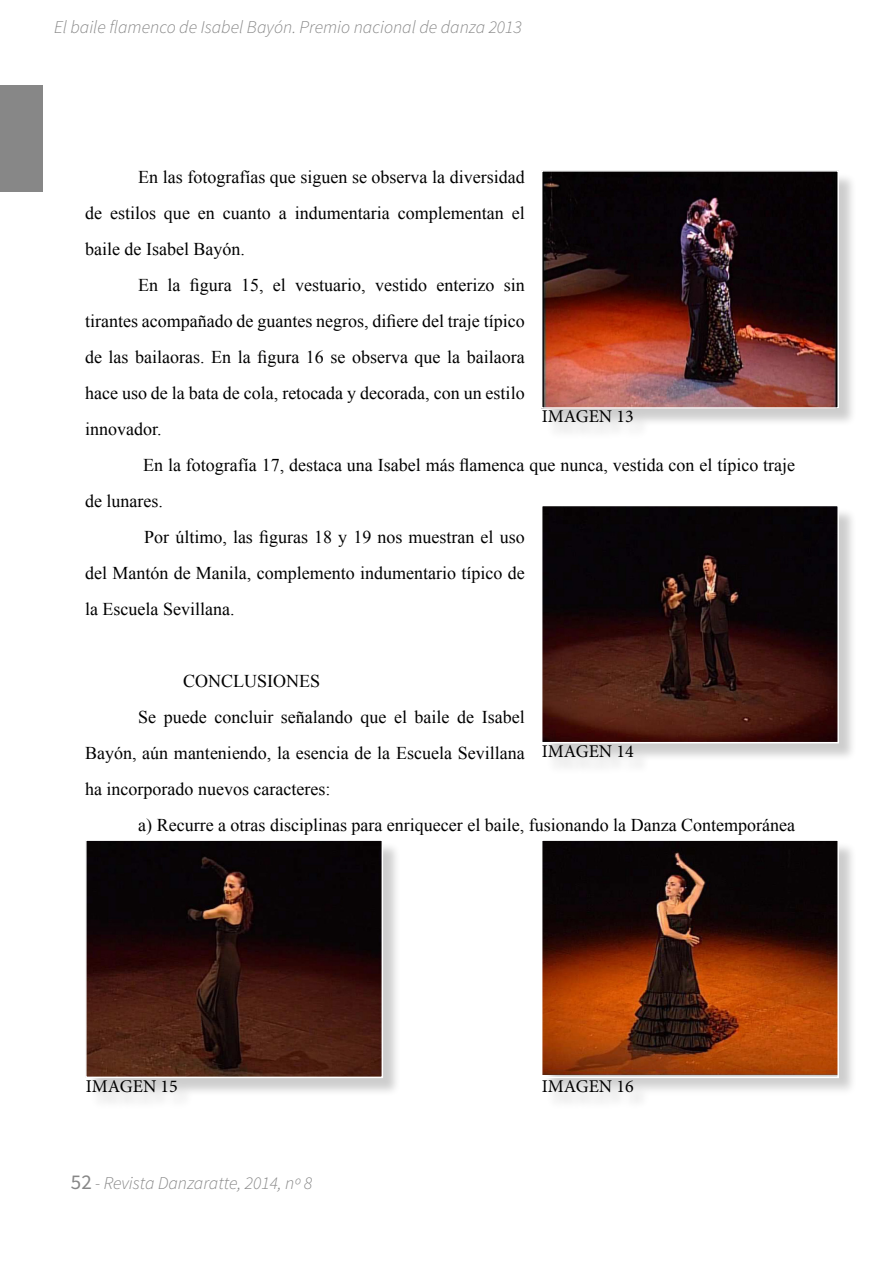
<style>
.page{position:relative;width:893px;height:1263px;background:#fff}
.page>*{position:absolute;margin:0;border:0;box-sizing:border-box;transform-origin:0 0}
.t1{font:18px/36px "Times New Roman";color:#000;text-align:justify}
.t2{font:italic 300 18px "Source Sans Pro";color:#878787}
.t3{font:18px "Minion Pro";color:#000}
.s1{font-weight:400;font-style:normal;font-size:21px}
</style>
<div class="page">
<div style="left:543px;top:173px;width:315px;height:268px;background:#000;opacity:.2"></div>
<img style="left:544px;top:173px;width:292px;height:233px">
<div style="left:541px;top:170px;width:298px;height:239px;border:2px solid #fff"></div>
<div style="left:543px;top:507px;width:315px;height:269px;background:#000;opacity:.2"></div>
<img style="left:544px;top:508px;width:292px;height:232px">
<div style="left:541px;top:505px;width:298px;height:238px;border:2px solid #fff"></div>
<div style="left:88px;top:842px;width:314px;height:268px;background:#000;opacity:.2"></div>
<img style="left:88px;top:842px;width:292px;height:233px">
<div style="left:85px;top:839px;width:298px;height:239px;border:2px solid #fff"></div>
<div style="left:543px;top:842px;width:315px;height:268px;background:#000;opacity:.2"></div>
<img style="left:544px;top:842px;width:292px;height:232px">
<div style="left:541px;top:839px;width:298px;height:239px;border:2px solid #fff"></div>
<div style="left:0;top:85px;width:43px;height:107px;background:#878787"></div>
<p class="t2" style="left:54px;top:16px;width:469px">El baile flamenco de Isabel Bayón. Premio nacional de danza 2013</p>
<p class="t1" style="left:85px;top:158px;width:441px;text-indent:53px">En las fotografías que siguen se observa la diversidad de estilos que en cuanto a indumentaria complementan el baile de Isabel Bayón.</p>
<p class="t1" style="left:85px;top:266px;width:441px;text-indent:53px">En la figura 15, el vestuario, vestido enterizo sin tirantes acompañado de guantes negros, difiere del traje típico de las bailaoras. En la figura 16 se observa que la bailaora hace uso de la bata de cola, retocada y decorada, con un estilo innovador.</p>
<p class="t1" style="left:143px;top:446px;width:654px">En la fotografía 17, destaca una Isabel más flamenca que nunca, vestida con el típico traje</p>
<p class="t1" style="left:85px;top:482px;width:79px">de lunares.</p>
<p class="t1" style="left:144px;top:518px;width:382px">Por último, las figuras 18 y 19 nos muestran el uso</p>
<p class="t1" style="left:85px;top:554px;width:441px">del Mantón de Manila, complemento indumentario típico de</p>
<p class="t1" style="left:85px;top:590px;width:151px">la Escuela Sevillana.</p>
<p class="t3" style="left:542px;top:405px;width:93px">IMAGEN 13</p>
<p class="t1" style="left:183px;top:662px;width:138px">CONCLUSIONES</p>
<p class="t1" style="left:138px;top:698px;width:388px">Se puede concluir señalando que el baile de Isabel</p>
<p class="t1" style="left:85px;top:734px;width:441px">Bayón, aún manteniendo, la esencia de la Escuela Sevillana</p>
<p class="t1" style="left:85px;top:770px;width:247px">ha incorporado nuevos caracteres:</p>
<p class="t1" style="left:138px;top:806px;width:658px">a) Recurre a otras disciplinas para enriquecer el baile, fusionando la Danza Contemporánea</p>
<p class="t3" style="left:542px;top:739px;width:93px">IMAGEN 14</p>
<p class="t3" style="left:86px;top:1074px;width:93px">IMAGEN 15</p>
<p class="t3" style="left:542px;top:1074px;width:93px">IMAGEN 16</p>
<p class="t2" style="left:71px;top:1172px;width:243px"><span class="s1">52</span> - Revista Danzaratte, 2014, nº 8</p>
</div>
